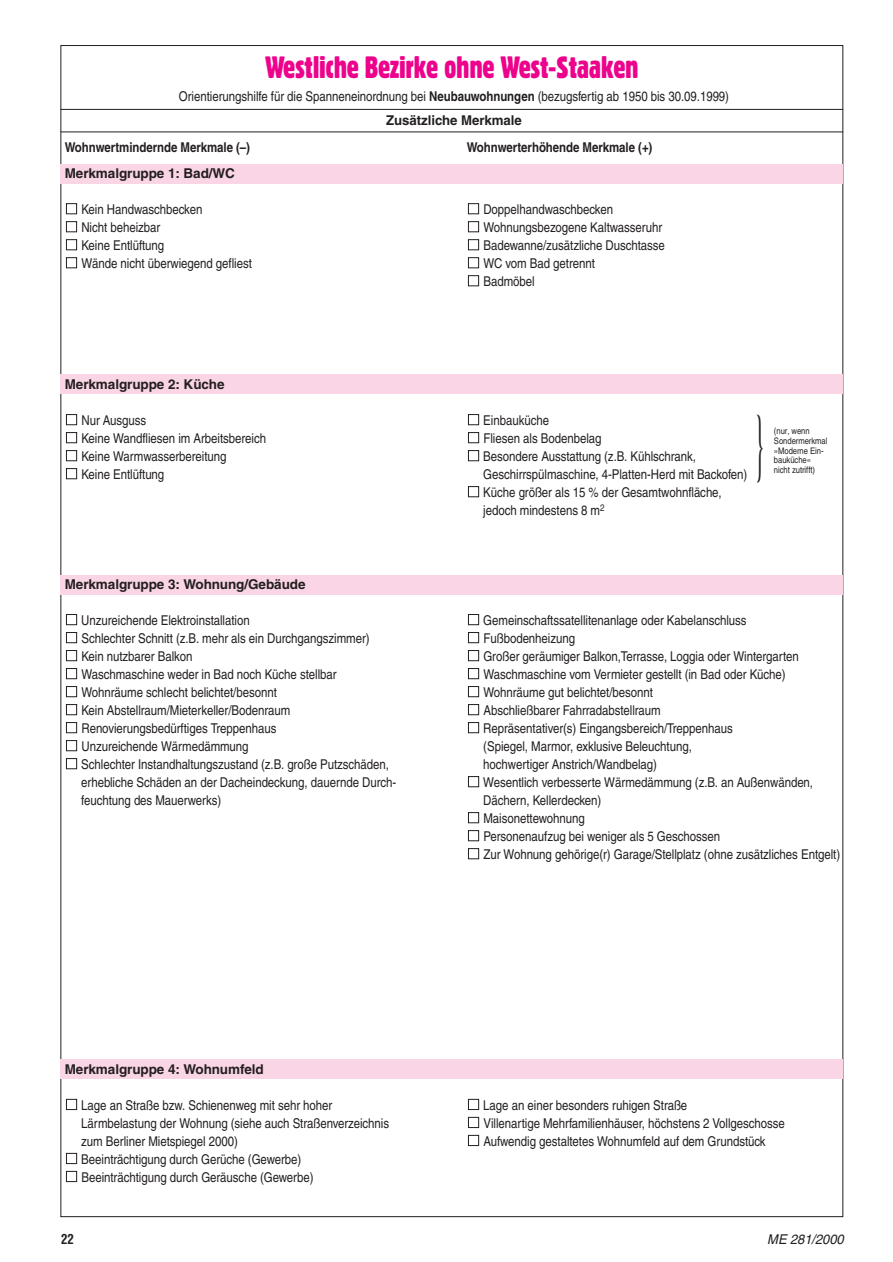
<style>
.page{position:relative;width:893px;height:1262px;background:#fff}
.page>*{position:absolute;margin:0;border:0;box-sizing:border-box;transform-origin:0 0}
.t1{font:300 73.2px "Helvetica";color:#231f20;scale:.36 1}
.t2{font:30px "Gothic 821 Condensed BT";letter-spacing:-.015em;color:#ed028c}
.t3{font:13.5px/18px "Helvetica";letter-spacing:-.005em;color:#231f20;scale:.85 1}
.t4{font:700 13.5px "Helvetica";letter-spacing:-.005em;color:#231f20}
.t5{font:700 13.5px "Helvetica";letter-spacing:-.005em;color:#231f20;scale:.85 1}
.t6{font:italic 13.5px "Helvetica";letter-spacing:-.005em;color:#231f20;scale:.96 1}
.t7{font:700 condensed 13.5px "Helvetica";color:#231f20;scale:.96 1}
.t8{font:9px/9.8px "Helvetica";letter-spacing:-.005em;color:#231f20;scale:.85 1}
.s1{font-weight:700}
</style>
<div class="page">
<div style="left:60px;top:165px;width:783px;height:19px;background:#fad5e5"></div>
<div style="left:60px;top:375px;width:783px;height:19px;background:#fad5e5"></div>
<div style="left:60px;top:576px;width:783px;height:19px;background:#fad5e5"></div>
<div style="left:60px;top:1059px;width:783px;height:20px;background:#fad5e5"></div>
<svg style="left:66px;top:203px;width:413px;height:83px"></svg>
<svg style="left:66px;top:414px;width:413px;height:83px"></svg>
<svg style="left:66px;top:614px;width:413px;height:245px"></svg>
<svg style="left:66px;top:1098px;width:413px;height:84px"></svg>
<hr style="left:60px;top:109px;width:783px;height:1px;background:#231f20">
<hr style="left:60px;top:131px;width:783px;height:1px;background:#231f20">
<h2 class="t2" style="left:265px;top:56px;width:375px">Westliche Bezirke ohne West-Staaken</h2>
<p class="t3" style="left:179px;top:85px;width:649px;line-height:24px;text-align:center">Orientierungshilfe für die Spanneneinordnung bei <span class="s1">Neubauwohnungen</span> (bezugsfertig ab 1950 bis 30.09.1999)<br><span class="s1">Zusätzliche Merkmale</span></p>
<p class="t5" style="left:65px;top:142px;width:219px">Wohnwertmindernde Merkmale (–)</p>
<p class="t5" style="left:466px;top:142px;width:220px">Wohnwerterhöhende Merkmale (+)</p>
<p class="t4" style="left:65px;top:168px;width:172px">Merkmalgruppe 1: Bad/WC</p>
<p class="t3" style="left:81px;top:202px;width:202px">Kein Handwaschbecken<br>Nicht beheizbar<br>Keine Entlüftung<br>Wände nicht überwiegend gefliest</p>
<p class="t3" style="left:483px;top:202px;width:215px">Doppelhandwaschbecken<br>Wohnungsbezogene Kaltwasseruhr<br>Badewanne/zusätzliche Duschtasse<br>WC vom Bad getrennt<br>Badmöbel</p>
<p class="t4" style="left:65px;top:379px;width:161px">Merkmalgruppe 2: Küche</p>
<p class="t3" style="left:81px;top:412px;width:219px">Nur Ausguss<br>Keine Wandfliesen im Arbeitsbereich<br>Keine Warmwasserbereitung<br>Keine Entlüftung</p>
<p class="t3" style="left:483px;top:412px;width:312px">Einbauküche<br>Fliesen als Bodenbelag<br>Besondere Ausstattung (z.B. Kühlschrank, Geschirrspülmaschine, 4-Platten-Herd mit Backofen)<br>Küche größer als 15 % der Gesamtwohnfläche, jedoch mindestens 8 m<sup>2</sup></p>
<h1 class="t1" style="left:755px;top:416px;width:26px">}</h1>
<p class="t8" style="left:774px;top:427px;width:64px">(nur, wenn<br>Sondermerkmal »Moderne Ein&shy;bauküche«</p>
<p class="t8" style="left:774px;top:466px;width:50px">nicht zutrifft)</p>
<p class="t4" style="left:65px;top:579px;width:242px">Merkmalgruppe 3: Wohnung/Gebäude</p>
<p class="t3" style="left:81px;top:612px;width:372px">Unzureichende Elektroinstallation<br>Schlechter Schnitt (z.B. mehr als ein Durchgangszimmer)<br>Kein nutzbarer Balkon<br>Waschmaschine weder in Bad noch Küche stellbar Wohnräume schlecht belichtet/besonnt<br>Kein Abstellraum/Mieterkeller/Bodenraum Renovierungsbedürftiges Treppenhaus<br>Unzureichende Wärmedämmung<br>Schlechter Instandhaltungszustand (z.B. große Putzschäden, erhebliche Schäden an der Dacheindeckung, dauernde Durch&shy;feuchtung des Mauerwerks)</p>
<p class="t3" style="left:483px;top:612px;width:421px">Gemeinschaftssatellitenanlage oder Kabelanschluss Fußbodenheizung<br>Großer geräumiger Balkon,Terrasse, Loggia oder Wintergarten Waschmaschine vom Vermieter gestellt (in Bad oder Küche)<br>Wohnräume gut belichtet/besonnt<br>Abschließbarer Fahrradabstellraum<br>Repräsentativer(s) Eingangsbereich/Treppenhaus<br>(Spiegel, Marmor, exklusive Beleuchtung,<br>hochwertiger Anstrich/Wandbelag)<br>Wesentlich verbesserte Wärmedämmung (z.B. an Außenwänden, Dächern, Kellerdecken)<br>Maisonettewohnung<br>Personenaufzug bei weniger als 5 Geschossen<br>Zur Wohnung gehörige(r) Garage/Stellplatz (ohne zusätzliches Entgelt)</p>
<p class="t4" style="left:65px;top:1064px;width:200px">Merkmalgruppe 4: Wohnumfeld</p>
<p class="t3" style="left:81px;top:1097px;width:363px">Lage an Straße bzw. Schienenweg mit sehr hoher Lärmbelastung der Wohnung (siehe auch Straßenverzeichnis zum Berliner Mietspiegel 2000)<br>Beeinträchtigung durch Gerüche (Gewerbe)<br>Beeinträchtigung durch Geräusche (Gewerbe)</p>
<p class="t3" style="left:483px;top:1097px;width:356px">Lage an einer besonders ruhigen Straße<br>Villenartige Mehrfamilienhäuser, höchstens 2 Vollgeschosse<br>Aufwendig gestaltetes Wohnumfeld auf dem Grundstück</p>
<p class="t7" style="left:61px;top:1233px;width:15px">22</p>
<p class="t6" style="left:767px;top:1234px;width:81px">ME 281/2000</p>
</div>
